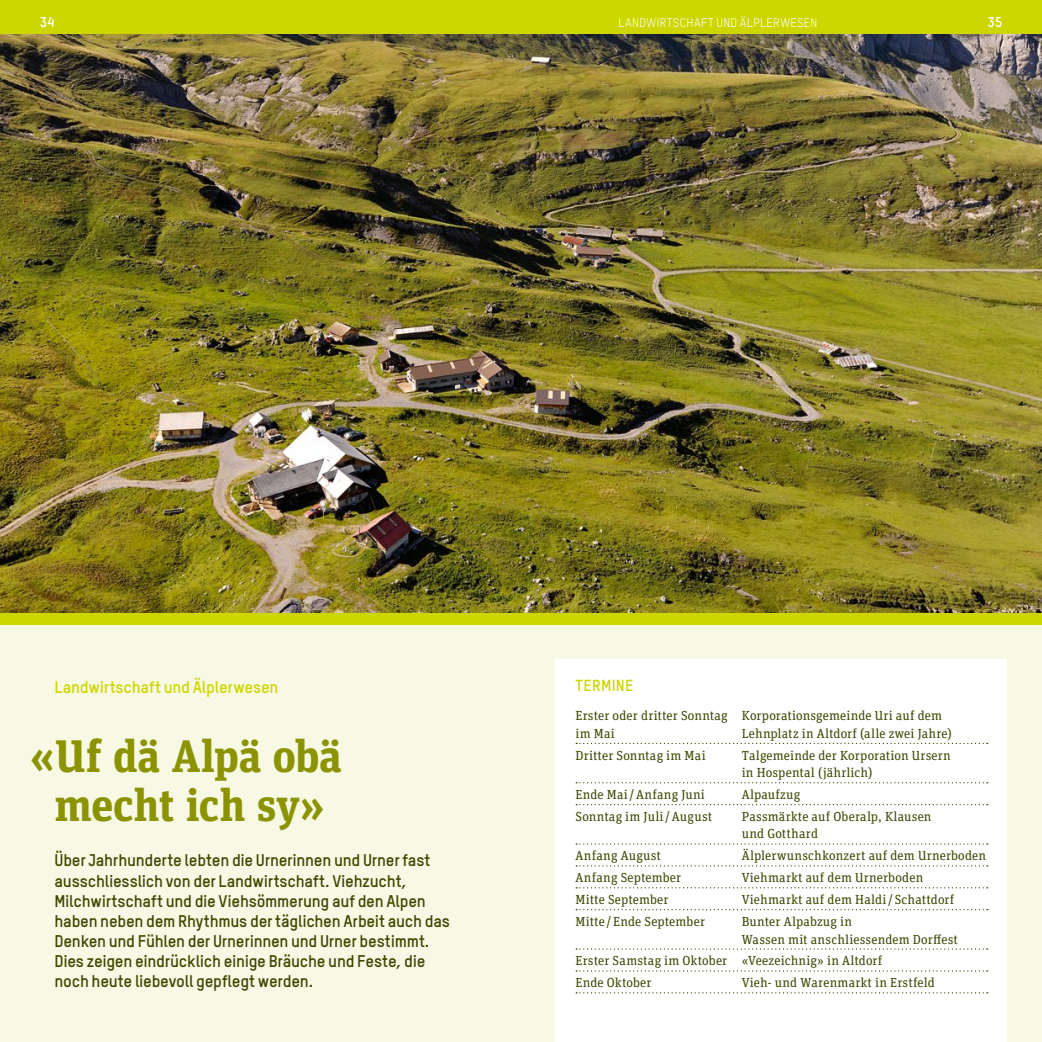
<style>
.page{position:relative;width:1042px;height:1042px;background:#fff}
.page>*{position:absolute;margin:0;border:0;box-sizing:border-box;transform-origin:0 0}
.t1{font:700 45.5px/49px "Unit Slab OT";letter-spacing:-.01em;color:#8b9400;text-align:center}
.t2{font:700 16.62px/20.1px "TSTAR";letter-spacing:-.015em;color:#3e4600}
.t3{font:700 16.62px "TSTAR";letter-spacing:-.01em;color:#ced600}
.t4{font:700 15.75px "TSTAR";letter-spacing:.015em;color:#ced600}
.t5{font:700 14px "TSTAR";color:#fff}
.t6{font:13.12px/17.5px "Unit Slab OT";letter-spacing:.01em;color:#3e4600}
.t7{font:12.25px "TSTAR";letter-spacing:.035em;color:#fff}
</style>
<div class="page">
<div style="left:0;top:613px;width:1042px;height:12px;background:#ced600"></div>
<div style="left:0;top:625px;width:1042px;height:417px;background:#f8f9e4"></div>
<div style="left:0;top:0;width:1042px;height:35px;background:#ced600"></div>
<div style="left:556px;top:660px;width:451px;height:382px;background:#fff"></div>
<svg style="left:576px;top:743px;width:412px;height:1px"></svg>
<svg style="left:576px;top:782px;width:412px;height:1px"></svg>
<svg style="left:576px;top:804px;width:412px;height:1px"></svg>
<svg style="left:576px;top:843px;width:412px;height:1px"></svg>
<svg style="left:576px;top:865px;width:412px;height:1px"></svg>
<svg style="left:576px;top:887px;width:412px;height:1px"></svg>
<svg style="left:576px;top:909px;width:412px;height:1px"></svg>
<svg style="left:576px;top:948px;width:412px;height:1px"></svg>
<svg style="left:576px;top:970px;width:412px;height:1px"></svg>
<svg style="left:576px;top:992px;width:412px;height:1px"></svg>
<img style="left:0;top:35px;width:1042px;height:578px">
<p class="t5" style="left:40px;top:13px;width:16px">34</p>
<p class="t7" style="left:618px;top:16px;width:201px">LANDWIRTSCHAFT UND ÄLPLERWESEN</p>
<p class="t5" style="left:987px;top:13px;width:16px">35</p>
<p class="t3" style="left:55px;top:676px;width:225px">Landwirtschaft und Älplerwesen</p>
<h1 class="t1" style="left:30px;top:731px;width:314px">«Uf dä Alpä obä mecht ich sy»</h1>
<p class="t2" style="left:55px;top:850px;width:397px">Über Jahrhunderte lebten die Urnerinnen und Urner fast ausschliesslich von der Landwirtschaft. Viehzucht, Milchwirtschaft und die Viehsömmerung auf den Alpen haben neben dem Rhythmus der täglichen Arbeit auch das Denken und Fühlen der Urnerinnen und Urner bestimmt.<br>Dies zeigen eindrücklich einige Bräuche und Feste, die noch heute liebevoll gepflegt werden.</p>
<p class="t4" style="left:575px;top:675px;width:59px">TERMINE</p>
<p class="t6" style="left:575px;top:707px;width:368px">Erster oder dritter Sonntag Korporationsgemeinde Uri auf dem im Mai</p>
<p class="t6" style="left:742px;top:724px;width:212px">Lehnplatz in Altdorf (alle zwei Jahre)</p>
<p class="t6" style="left:575px;top:746px;width:132px">Dritter Sonntag im Mai</p>
<p class="t6" style="left:742px;top:746px;width:211px">Talgemeinde der Korporation Ursern in Hospental (jährlich)</p>
<p class="t6" style="left:575px;top:786px;width:131px">Ende Mai/Anfang Juni</p>
<p class="t6" style="left:742px;top:786px;width:60px">Alpaufzug</p>
<p class="t6" style="left:575px;top:807px;width:138px">Sonntag im Juli/August</p>
<p class="t6" style="left:742px;top:807px;width:191px">Passmärkte auf Oberalp, Klausen und Gotthard</p>
<p class="t6" style="left:575px;top:847px;width:87px">Anfang August</p>
<p class="t6" style="left:742px;top:847px;width:246px">Älplerwunschkonzert auf dem Urnerboden</p>
<p class="t6" style="left:575px;top:869px;width:107px">Anfang September</p>
<p class="t6" style="left:742px;top:869px;width:183px">Viehmarkt auf dem Urnerboden</p>
<p class="t6" style="left:575px;top:891px;width:95px">Mitte September</p>
<p class="t6" style="left:742px;top:891px;width:214px">Viehmarkt auf dem Haldi/Schattdorf</p>
<p class="t6" style="left:575px;top:912px;width:131px">Mitte /Ende September</p>
<p class="t6" style="left:742px;top:912px;width:218px">Bunter Alpabzug in<br>Wassen mit anschliessendem Dorffest</p>
<p class="t6" style="left:575px;top:950px;width:308px;line-height:21.9px">Erster Samstag im Oktober «Veezeichnig» in Altdorf<br>Ende Oktober</p>
<p class="t6" style="left:742px;top:974px;width:195px">Vieh- und Warenmarkt in Erstfeld</p>
</div>
